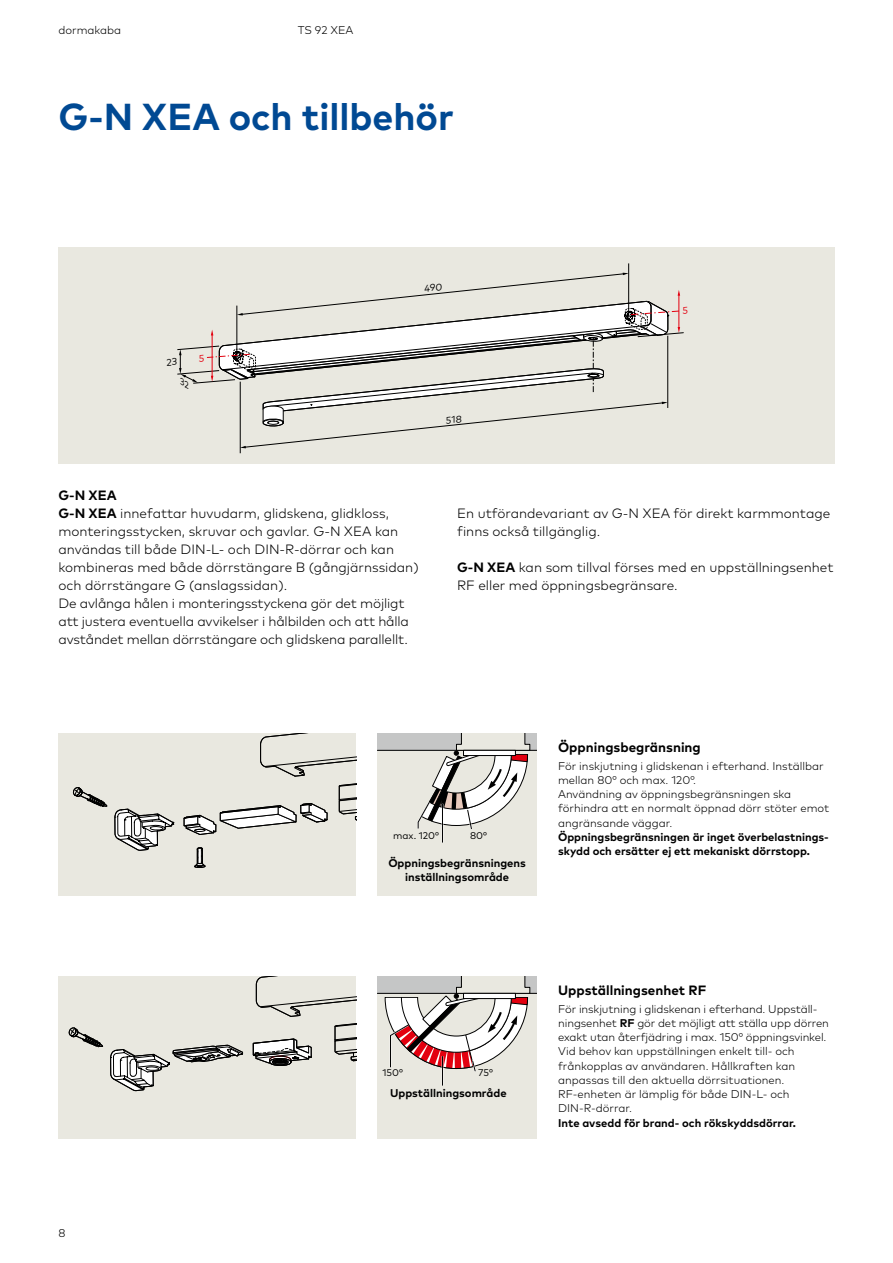
<style>
.page{position:relative;width:893px;height:1263px;background:#fff}
.page>*{position:absolute;margin:0;border:0;box-sizing:border-box;transform-origin:0 0}
.t1{font:700 37.5px "Mark Pro";color:#004993}
.t2{font:300 13.5px/18px "Mark Pro";color:#000}
.t3{font:700 13.5px "Mark Pro";color:#000}
.t4{font:300 11.25px/14.2px "Mark Pro";color:#000}
.t5{font:700 11.25px/14.2px "Mark Pro";color:#000}
.t6{font:9.75px "Mark Pro";color:#000}
.s1{font-weight:700}
</style>
<div class="page">
<div style="left:377px;top:976px;width:160px;height:162px;background:#e9e8e0"></div>
<div style="left:377px;top:976px;width:160px;height:17px;background:#c5c6c6"></div>
<hr style="left:377px;top:993px;width:160px;height:1px;background:#000">
<svg style="left:384px;top:976px;width:147px;height:109px"></svg>
<div style="left:58px;top:733px;width:298px;height:162px;background:#e9e8e0"></div>
<svg style="left:194px;top:848px;width:12px;height:20px"></svg>
<svg style="left:183px;top:733px;width:173px;height:102px"></svg>
<svg style="left:72px;top:787px;width:36px;height:20px"></svg>
<svg style="left:114px;top:808px;width:60px;height:43px"></svg>
<div style="left:58px;top:976px;width:298px;height:162px;background:#e9e8e0"></div>
<svg style="left:253px;top:976px;width:103px;height:90px"></svg>
<svg style="left:68px;top:1027px;width:36px;height:21px"></svg>
<svg style="left:110px;top:1044px;width:133px;height:48px"></svg>
<div style="left:377px;top:733px;width:160px;height:162px;background:#e9e8e0"></div>
<div style="left:377px;top:733px;width:160px;height:17px;background:#c5c6c6"></div>
<hr style="left:377px;top:750px;width:160px;height:1px;background:#000">
<svg style="left:416px;top:733px;width:115px;height:96px"></svg>
<hr style="left:442px;top:804px;width:1px;height:38px;background:#000">
<div style="left:58px;top:247px;width:776px;height:216px;background:#e9e8e0"></div>
<hr style="left:240px;top:382px;width:1px;height:71px;background:#000">
<hr style="left:628px;top:263px;width:1px;height:54px;background:#000">
<svg style="left:177px;top:273px;width:507px;height:175px"></svg>
<p class="t4" style="left:58px;top:22px;width:64px">dormakaba</p>
<p class="t4" style="left:298px;top:22px;width:57px">TS 92 XEA</p>
<h1 class="t1" style="left:58px;top:89px;width:397px">G-N XEA och tillbehör</h1>
<p class="t2" style="left:58px;top:485px;width:362px"><span class="s1">G-N XEA<br>G-N XEA</span> innefattar huvudarm, glidskena, glidkloss, monteringsstycken, skruvar och gavlar. G-N XEA kan användas till både DIN-L- och DIN-R-dörrar och kan kombineras med både dörrstängare B (gångjärnssidan) och dörrstängare G (anslagssidan).<br>De avlånga hålen i monteringsstyckena gör det möjligt att justera eventuella avvikelser i hålbilden och att hålla avståndet mellan dörrstängare och glidskena parallellt.</p>
<p class="t2" style="left:457px;top:503px;width:375px">En utförandevariant av G-N XEA för direkt karmmontage finns också tillgänglig.</p>
<p class="t2" style="left:457px;top:557px;width:378px"><span class="s1">G-N XEA</span> kan som tillval förses med en uppställningsenhet<br>RF eller med öppningsbegränsare.</p>
<p class="t4" style="left:58px;top:1225px;width:9px">8</p>
<p class="t6" style="left:393px;top:830px;width:47px">max. 120°</p>
<p class="t6" style="left:470px;top:830px;width:18px">80°</p>
<p class="t5" style="left:388px;top:855px;width:139px;text-align:center">Öppningsbegränsningens inställningsområde</p>
<p class="t3" style="left:558px;top:736px;width:144px">Öppningsbegränsning</p>
<p class="t4" style="left:558px;top:757px;width:273px">För inskjutning i glidskenan i efterhand. Inställbar mellan 80° och max. 120°.<br>Användning av öppningsbegränsningen ska förhindra att en normalt öppnad dörr stöter emot angränsande väggar.</p>
<p class="t5" style="left:558px;top:829px;width:272px">Öppningsbegränsningen är inget överbelastnings&shy;skydd och ersätter ej ett mekaniskt dörrstopp.</p>
<p class="t6" style="left:382px;top:1067px;width:22px">150°</p>
<p class="t6" style="left:478px;top:1067px;width:16px">75°</p>
<p class="t5" style="left:390px;top:1085px;width:118px">Uppställningsområde</p>
<p class="t3" style="left:558px;top:979px;width:150px">Uppställningsenhet RF</p>
<p class="t4" style="left:558px;top:1000px;width:272px">För inskjutning i glidskenan i efterhand. Uppställ&shy;ningsenhet <span class="s1">RF</span> gör det möjligt att ställa upp dörren exakt utan återfjädring i max. 150° öppningsvinkel.<br>Vid behov kan uppställningen enkelt till- och frånkopplas av användaren. Hållkraften kan anpassas till den aktuella dörrsituationen.<br>RF-enheten är lämplig för både DIN-L- och DIN-R-dörrar.</p>
<p class="t5" style="left:558px;top:1114px;width:239px">Inte avsedd för brand- och rökskyddsdörrar.</p>
</div>
